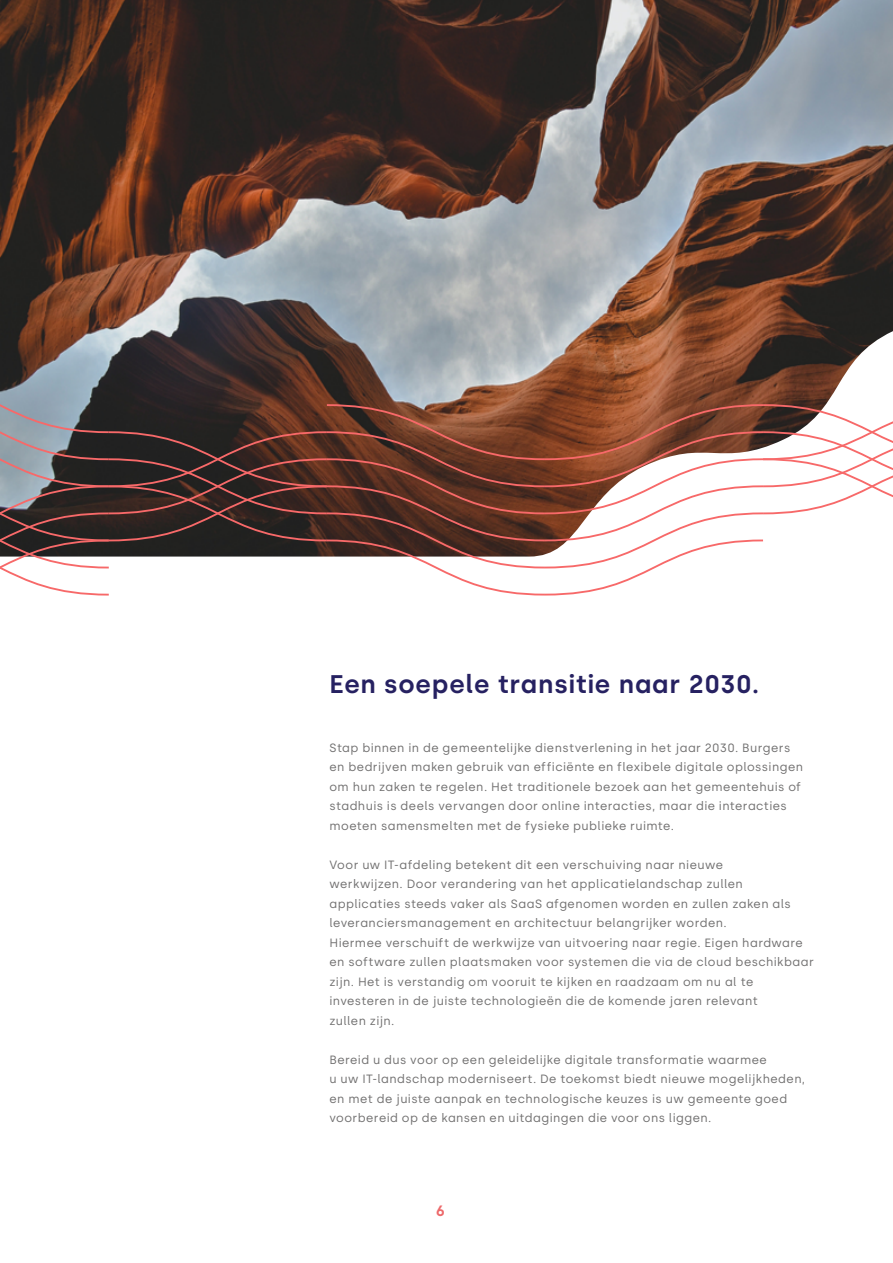
<style>
.page{position:relative;width:893px;height:1263px;background:#fff}
.page>*{position:absolute;margin:0;border:0;box-sizing:border-box;transform-origin:0 0}
.t1{font:600 25.5px "Silka";letter-spacing:.03em;color:#262161}
.t2{font:600 15px "Silka";color:#ed696b}
.t3{font:12px/19.5px "Silka";letter-spacing:.035em;color:#706f6f}
</style>
<div class="page">
<img style="left:0;top:0;width:893px;height:377px">
<svg style="left:0;top:377px;width:893px;height:219px"></svg>
<h1 class="t1" style="left:329px;top:668px;width:431px">Een soepele transitie naar 2030.</h1>
<p class="t3" style="left:329px;top:738px;width:475px">Stap binnen in de gemeentelijke dienstverlening in het jaar 2030. Burgers en bedrijven maken gebruik van efficiënte en flexibele digitale oplossingen om hun zaken te regelen. Het traditionele bezoek aan het gemeentehuis of stadhuis is deels vervangen door online interacties, maar die interacties moeten samensmelten met de fysieke publieke ruimte.</p>
<p class="t3" style="left:329px;top:855px;width:486px">Voor uw IT-afdeling betekent dit een verschuiving naar nieuwe<br>werkwijzen. Door verandering van het applicatielandschap zullen applicaties steeds vaker als SaaS afgenomen worden en zullen zaken als leveranciersmanagement en architectuur belangrijker worden.<br>Hiermee verschuift de werkwijze van uitvoering naar regie. Eigen hardware en software zullen plaatsmaken voor systemen die via de cloud beschikbaar zijn. Het is verstandig om vooruit te kijken en raadzaam om nu al te investeren in de juiste technologieën die de komende jaren relevant<br>zullen zijn.</p>
<p class="t3" style="left:329px;top:1050px;width:477px">Bereid u dus voor op een geleidelijke digitale transformatie waarmee<br>u uw IT-landschap moderniseert. De toekomst biedt nieuwe mogelijkheden, en met de juiste aanpak en technologische keuzes is uw gemeente goed voorbereid op de kansen en uitdagingen die voor ons liggen.</p>
<p class="t2" style="left:436px;top:1202px;width:11px">6</p>
</div>
